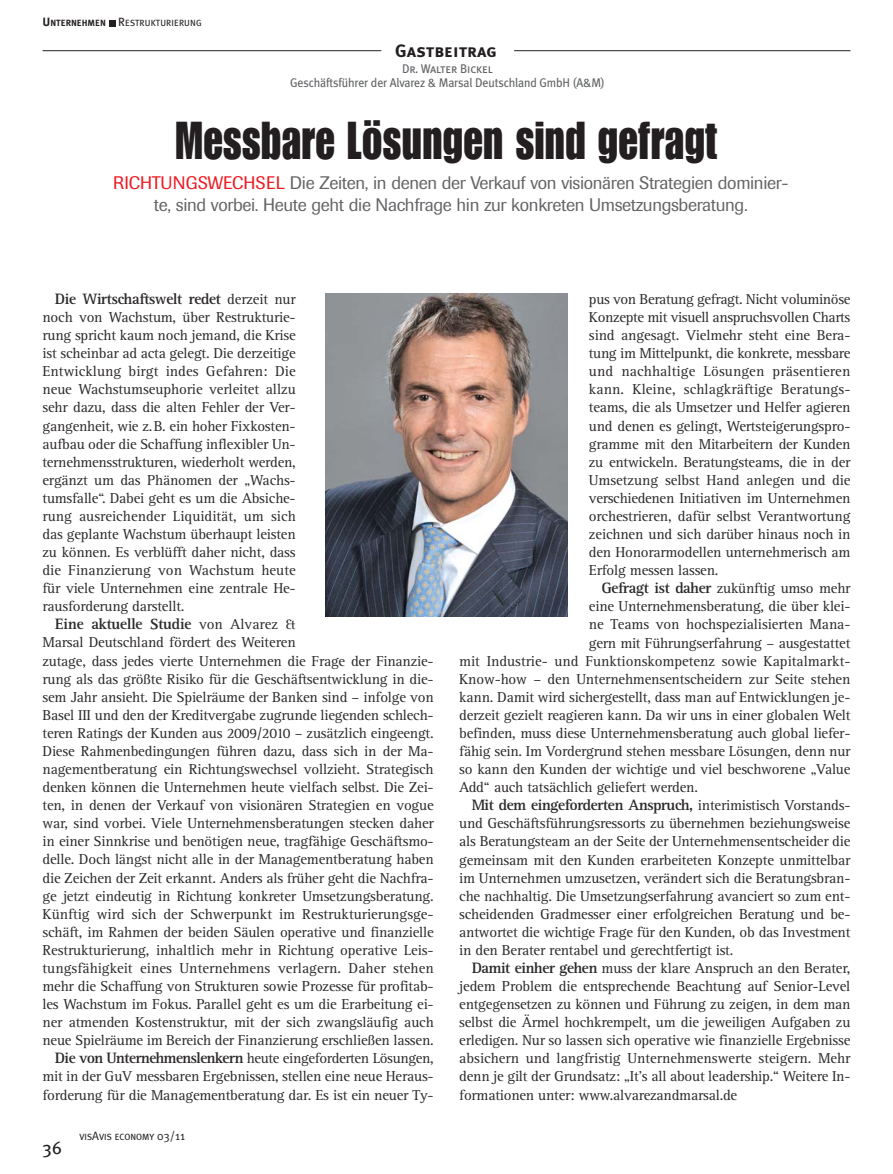
<style>
.page{position:relative;width:893px;height:1174px;background:#fff}
.page>*{position:absolute;margin:0;border:0;box-sizing:border-box;transform-origin:0 0}
.t1{font:52.2px "Impact LT Std";letter-spacing:.01em;color:#231f20;scale:.83 1}
.t2{font:18px/21.6px "Imago";letter-spacing:-.02em;color:#636466;text-align:center}
.t3{font:18px "Meta Plus Bold Caps";color:#231f20}
.t4{font:18px "Meta Plus";color:#231f20}
.t5{font:14.85px/18.1px "Rotis Serif Std";letter-spacing:-.015em;color:#2c292a;text-align:justify}
.t6{font:14.85px "Rotis Serif Std Bold VISAVIS";letter-spacing:-.015em;color:#2c292a}
.t7{font:12.6px "Meta Plus";letter-spacing:-.015em;color:#636466;scale:.95 1}
.t8{font:12.6px "Meta Plus Book Caps";letter-spacing:-.015em;color:#636466;scale:.95 1}
.t9{font:9px "Meta Plus";color:#231f20}
.s1{font-weight:700;font-size:12px}
.s2{font-weight:700}
.s3{font-size:12px}
.s4{color:#ed1c24}
.s5{font-family:"Rotis Serif Std"}
.s6{font-family:"Rotis Serif Std Bold VISAVIS"}
.s7{font-family:"Meta Plus Normal";font-size:12px}
</style>
<div class="page">
<hr style="left:43px;top:50px;width:338px;height:1px;background:#231f20">
<hr style="left:514px;top:50px;width:336px;height:1px;background:#231f20">
<img style="left:325px;top:293px;width:243px;height:324px">
<svg style="left:109px;top:20px;width:6px;height:6px"></svg>
<p class="t9" style="left:43px;top:19px;width:161px"><span class="s1">U</span><span class="s2">NTERNEHMEN</span> <span class="s3">R</span>ESTRUKTURIERUNG</p>
<p class="t3" style="left:395px;top:40px;width:103px">Gastbeitrag</p>
<p class="t8" style="left:402px;top:62px;width:97px">Dr. Walter Bickel</p>
<p class="t7" style="left:290px;top:76px;width:333px">Geschäftsführer der Alvarez &amp; Marsal Deutschland GmbH (A&amp;M)</p>
<h1 class="t1" style="left:176px;top:121px;width:654px">Messbare Lösungen sind gefragt</h1>
<p class="t2" style="left:113px;top:174px;width:677px"><span class="s4">RICHTUNGSWECHSEL</span> Die Zeiten, in denen der Verkauf von visionären Strategien dominier&shy;te, sind vorbei. Heute geht die Nachfrage hin zur konkreten Umsetzungsberatung.</p>
<p class="t6" style="left:55px;top:292px;width:242px">Die Wirtschaftswelt redet <span class="s5">derzeit nur</span></p>
<p class="t5" style="left:43px;top:309px;width:255px">noch von Wachstum, über Restrukturie&shy;rung spricht kaum noch jemand, die Krise ist scheinbar ad acta gelegt. Die derzeitige Entwicklung birgt indes Gefahren: Die neue Wachstumseuphorie verleitet allzu sehr dazu, dass die alten Fehler der Ver&shy;gangenheit, wie z. B. ein hoher Fixkosten&shy;aufbau oder die Schaffung inflexibler Un&shy;ternehmensstrukturen, wiederholt werden, ergänzt um das Phänomen der „Wachs&shy;tumsfalle“. Dabei geht es um die Absiche&shy;rung ausreichender Liquidität, um sich das geplante Wachstum überhaupt leisten zu können. Es verblüfft daher nicht, dass die Finanzierung von Wachstum heute für viele Unternehmen eine zentrale He&shy;rausforderung darstellt.</p>
<p class="t6" style="left:55px;top:618px;width:242px">Eine aktuelle Studie <span class="s5">von Alvarez &amp;</span></p>
<p class="t5" style="left:43px;top:634px;width:255px">Marsal Deutsch land fördert des Weiteren</p>
<p class="t5" style="left:43px;top:653px;width:393px">zutage, dass jedes vierte Unternehmen die Frage der Finanzie-</p>
<p class="t5" style="left:43px;top:671px;width:393px">rung als das größte Risiko für die Geschäftsentwicklung in die-</p>
<p class="t5" style="left:43px;top:689px;width:393px">sem Jahr ansieht. Die Spielräume der Banken sind – infolge von</p>
<p class="t5" style="left:43px;top:707px;width:393px">Basel III und den der Kreditvergabe zugrunde liegenden schlech-</p>
<p class="t5" style="left:43px;top:725px;width:393px">teren Ratings der Kunden aus 2009/2010 – zusätzlich eingeengt.</p>
<p class="t5" style="left:43px;top:743px;width:393px">Diese Rahmenbedingungen führen dazu, dass sich in der Ma-</p>
<p class="t5" style="left:43px;top:761px;width:393px">nagementberatung ein Richtungswechsel vollzieht. Strategisch</p>
<p class="t5" style="left:43px;top:779px;width:393px">denken können die Unternehmen heute vielfach selbst. Die Zei-</p>
<p class="t5" style="left:43px;top:797px;width:393px">ten, in denen der Verkauf von visionären Strategien en vogue</p>
<p class="t5" style="left:43px;top:815px;width:393px">war, sind vorbei. Viele Unternehmensberatungen stecken daher</p>
<p class="t5" style="left:43px;top:833px;width:393px">in einer Sinnkrise und benötigen neue, tragfähige Geschäftsmo-</p>
<p class="t5" style="left:43px;top:851px;width:393px">delle. Doch längst nicht alle in der Managementberatung haben</p>
<p class="t5" style="left:43px;top:869px;width:393px">die Zeichen der Zeit erkannt. Anders als früher geht die Nachfra-</p>
<p class="t5" style="left:43px;top:887px;width:393px">ge jetzt eindeutig in Richtung konkreter Umsetzungsberatung.</p>
<p class="t5" style="left:43px;top:906px;width:393px">Künftig wird sich der Schwerpunkt im Restrukturierungsge-</p>
<p class="t5" style="left:43px;top:924px;width:393px">schäft, im Rahmen der beiden Säulen operative und finanzielle</p>
<p class="t5" style="left:43px;top:942px;width:393px">Restrukturierung, inhaltlich mehr in Richtung operative Leis-</p>
<p class="t5" style="left:43px;top:960px;width:393px">tungsfähigkeit eines Unternehmens verlagern. Daher stehen</p>
<p class="t5" style="left:43px;top:978px;width:393px">mehr die Schaffung von Strukturen sowie Prozesse für profitab-</p>
<p class="t5" style="left:43px;top:996px;width:393px">les Wachstum im Fokus. Parallel geht es um die Erarbeitung ei-</p>
<p class="t5" style="left:43px;top:1014px;width:393px">ner atmenden Kostenstruktur, mit der sich zwangsläufig auch</p>
<p class="t5" style="left:43px;top:1032px;width:393px">neue Spielräume im Bereich der Finanzierung erschließen lassen.</p>
<p class="t5" style="left:55px;top:1050px;width:380px"><span class="s6">Die von Unternehmenslenkern</span> heute eingeforderten Lösungen,</p>
<p class="t5" style="left:43px;top:1068px;width:393px">mit in der GuV messbaren Ergebnissen, stellen eine neue Heraus-</p>
<p class="t5" style="left:43px;top:1086px;width:393px">forderung für die Managementberatung dar. Es ist ein neuer Ty-</p>
<p class="t4" style="left:43px;top:1139px;width:21px">36</p>
<p class="t9" style="left:79px;top:1132px;width:107px">VIS<span class="s7">A</span>VIS ECONOMY <span class="s7">03/11</span></p>
<p class="t5" style="left:589px;top:291px;width:263px">pus von Beratung gefragt. Nicht voluminöse Konzepte mit visuell anspruchsvollen Charts sind angesagt. Vielmehr steht eine Bera&shy;tung im Mittelpunkt, die konkrete, messbare und nachhaltige Lösungen präsentieren kann. Kleine, schlagkräftige Beratungs&shy;teams, die als Umsetzer und Helfer agieren und denen es gelingt, Wertsteigerungspro&shy;gramme mit den Mitarbeitern der Kunden zu entwickeln. Be ratungsteams, die in der Umsetzung selbst Hand anlegen und die verschiedenen Initia tiven im Unternehmen orchestrieren, dafür selbst Verantwortung zeichnen und sich darüber hinaus noch in den Honorarmodellen unternehmerisch am Erfolg messen lassen.</p>
<p class="t5" style="left:602px;top:580px;width:250px"><span class="s6">Gefragt ist daher</span> zukünftig umso mehr</p>
<p class="t5" style="left:589px;top:598px;width:263px">eine Unternehmensberatung, die über klei-</p>
<p class="t5" style="left:589px;top:616px;width:263px">ne Teams von hochspezialisierten Mana-</p>
<p class="t5" style="left:589px;top:634px;width:263px">gern mit Füh rungserfahrung – ausgestattet</p>
<p class="t5" style="left:459px;top:653px;width:393px">mit Indus trie- und Funktionskompetenz sowie Kapitalmarkt-</p>
<p class="t5" style="left:459px;top:671px;width:393px">Know-how – den Unternehmensentscheidern zur Seite stehen</p>
<p class="t5" style="left:459px;top:689px;width:393px">kann. Damit wird sichergestellt, dass man auf Entwicklungen je-</p>
<p class="t5" style="left:459px;top:707px;width:393px">derzeit gezielt reagieren kann. Da wir uns in einer globalen Welt</p>
<p class="t5" style="left:459px;top:725px;width:393px">befinden, muss diese Unternehmensberatung auch global liefer-</p>
<p class="t5" style="left:459px;top:743px;width:393px">fähig sein. Im Vordergrund stehen messbare Lösungen, denn nur</p>
<p class="t5" style="left:459px;top:761px;width:393px">so kann den Kunden der wichtige und viel beschworene „Value</p>
<p class="t5" style="left:459px;top:779px;width:240px">Add“ auch tatsächlich geliefert werden.</p>
<p class="t6" style="left:472px;top:798px;width:380px">Mit dem eingeforderten Anspruch, <span class="s5">interimistisch Vorstands-</span></p>
<p class="t5" style="left:459px;top:815px;width:393px">und Geschäftsführungsressorts zu übernehmen beziehungsweise als Beratungsteam an der Seite der Unternehmensentscheider die gemeinsam mit den Kunden erarbeiteten Konzepte unmittelbar im Unternehmen umzusetzen, verändert sich die Beratungsbran&shy;che nachhaltig. Die Umsetzungserfahrung avanciert so zum ent&shy;scheidenden Gradmesser einer erfolgreichen Beratung und be&shy;antwortet die wichtige Frage für den Kunden, ob das Investment in den Berater rentabel und gerechtfertigt ist.</p>
<p class="t5" style="left:459px;top:960px;width:393px;text-indent:13px"><span class="s6">Damit einher gehen</span> muss der klare Anspruch an den Berater, jedem Problem die entsprechende Beachtung auf Senior-Level entgegensetzen zu können und Führung zu zeigen, in dem man selbst die Ärmel hochkrempelt, um die jeweiligen Aufgaben zu erledigen. Nur so lassen sich operative wie finanzielle Ergebnisse absichern und langfristig Unternehmenswerte steigern. Mehr denn je gilt der Grundsatz: „It’s all about leadership.“ Weitere In&shy;formationen unter: www.alvarezandmarsal.de</p>
</div>
